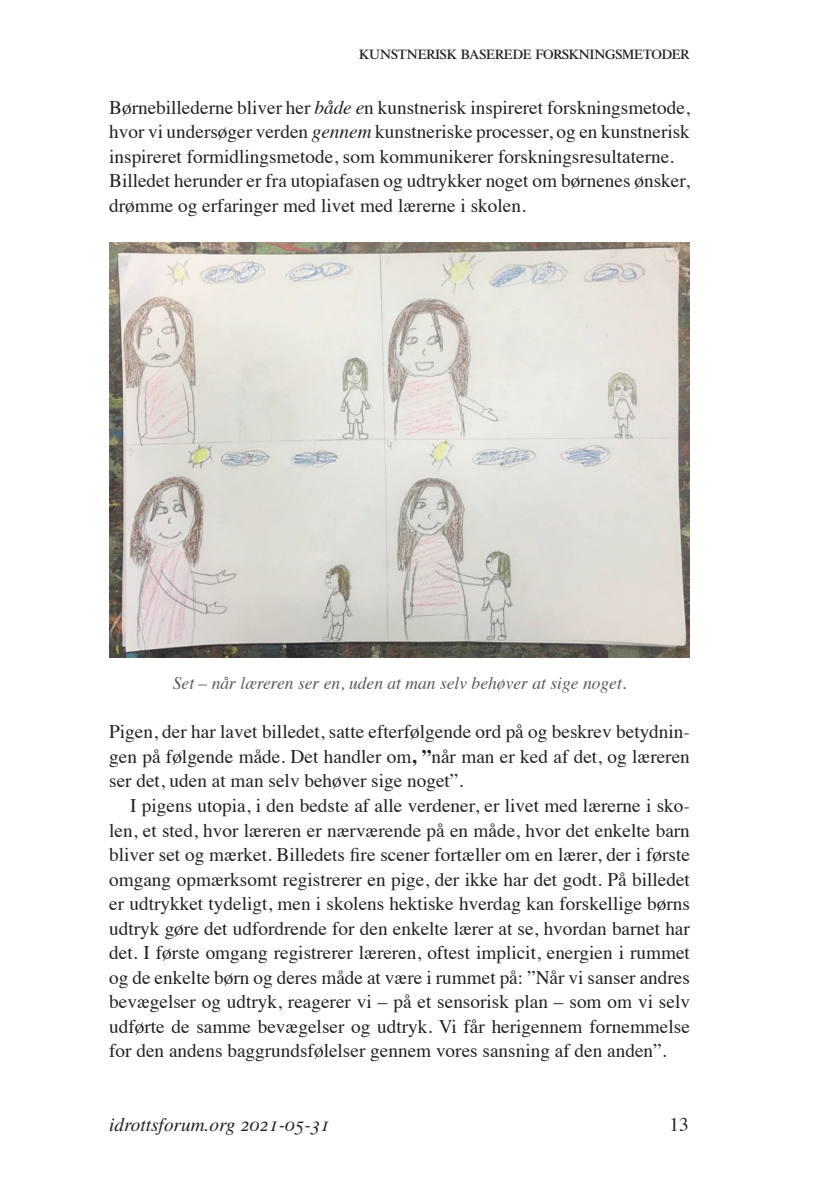
<style>
.page{position:relative;width:819px;height:1191px;background:#fff}
.page>*{position:absolute;margin:0;border:0;box-sizing:border-box;transform-origin:0 0}
.Brödtext{font:19.25px/24.5px "Times";color:#231f20;text-align:justify}
.t1{font:19.25px "Times Roman SC";letter-spacing:-.04em;color:#231f20}
.t2{font:19.25px "Times Italic Os F";color:#231f20}
.Bildtext{font:italic 17.5px "Times";color:#57585a}
.s1{font-style:italic}
.s2{font-weight:700}
</style>
<div class="page">
<img style="left:109px;top:243px;width:581px;height:414px">
<p class="t1" style="left:359px;top:41px;width:332px">kunstnerisk baserede forskningsmetoder</p>
<p class="Brödtext" style="left:109px;top:93px;width:582px">Børnebillederne bliver her <span class="s1">både e</span>n kunstnerisk inspireret forskningsmetode, hvor vi undersøger verden <span class="s1">gennem</span> kunstneriske processer, og en kunstnerisk inspireret formidlingsmetode, som kommunikerer forskningsresultaterne.</p>
<p class="Brödtext" style="left:109px;top:167px;width:582px">Billedet herunder er fra utopiafasen og udtrykker noget om børnenes ønsker, drømme og erfaringer med livet med lærerne i skolen.</p>
<p class="Bildtext" style="left:173px;top:668px;width:455px">Set – når læreren ser en, uden at man selv behøver at sige noget.</p>
<p class="Brödtext" style="left:109px;top:718px;width:582px">Pigen, der har lavet billedet, satte efterfølgende ord på og beskrev betydnin&shy;gen på følgende måde. Det handler om<span class="s2">, ”</span>når man er ked af det, og læreren ser det, uden at man selv behøver sige noget”.</p>
<p class="Brödtext" style="left:109px;top:791px;width:582px;text-indent:21px">I pigens utopia, i den bedste af alle verdener, er livet med lærerne i sko&shy;len, et sted, hvor læreren er nærværende på en måde, hvor det enkelte barn bliver set og mærket. Billedets fire scener fortæller om en lærer, der i første omgang opmærksomt registrerer en pige, der ikke har det godt. På billedet er udtrykket tydeligt, men i skolens hektiske hverdag kan forskellige børns udtryk gøre det udfordrende for den enkelte lærer at se, hvordan barnet har det. I første omgang registrerer læreren, oftest implicit, energien i rummet og de enkelte børn og deres måde at være i rummet på: ”Når vi sanser andres bevægelser og udtryk, reagerer vi – på et sensorisk plan – som om vi selv udførte de samme bevægelser og udtryk. Vi får herigennem fornemmelse for den andens baggrundsfølelser gennem vores sansning af den anden”.</p>
<p class="t2" style="left:109px;top:1114px;width:222px">idrottsforum.org 2021-05-31</p>
<p class="Brödtext" style="left:669px;top:1111px;width:21px">13</p>
</div>
